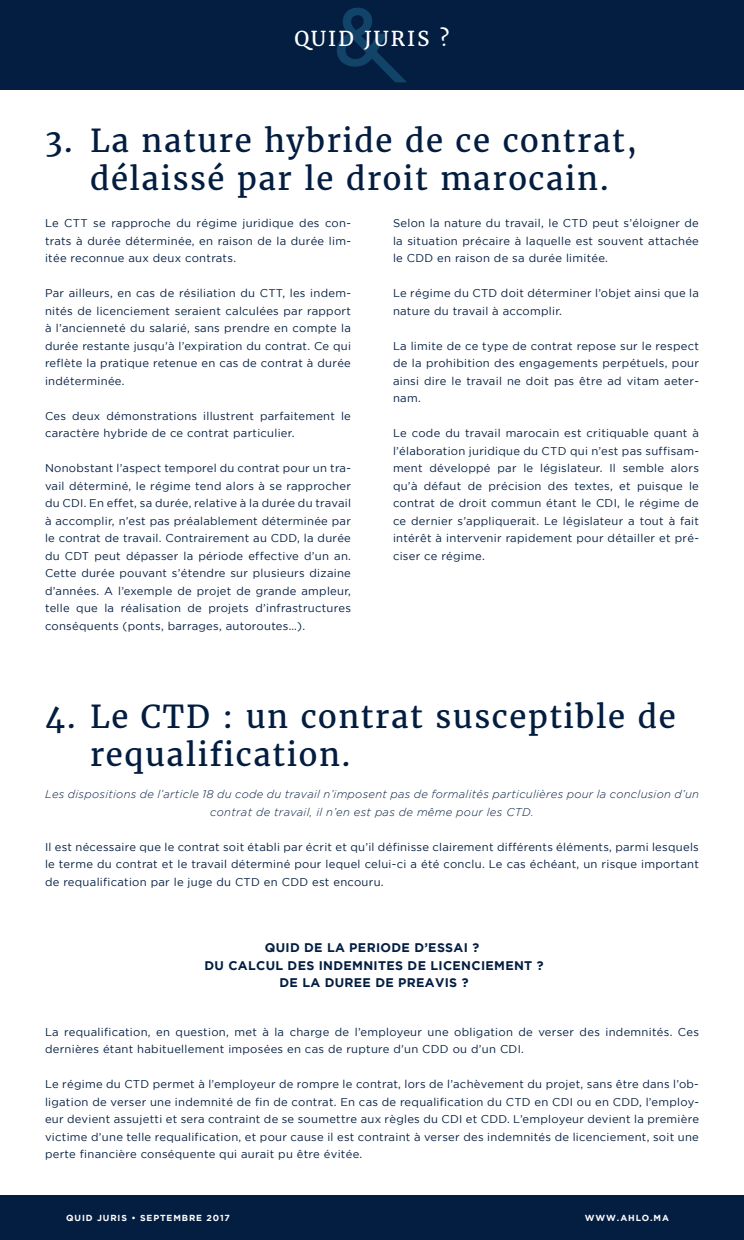
<style>
.page{position:relative;width:744px;height:1240px;background:#fff}
.page>*{position:absolute;margin:0;border:0;box-sizing:border-box;transform-origin:0 0}
.t1{font:31.25px/37.5px "Merriweather";letter-spacing:.05em;color:#031d40;text-align:center}
.t2{font:20.25px "Merriweather";letter-spacing:.1em;color:#fff}
.t3{font:700 12.5px/17.5px "Gotham";letter-spacing:.025em;color:#041e41;text-align:center}
.t4{font:11.25px/17.5px "Gotham";letter-spacing:.025em;color:#041e41;text-align:justify}
.t5{font:italic 300 11.25px/17.5px "Gotham";letter-spacing:.025em;color:#041e41;text-align:center}
.t6{font:700 8.75px "Gotham";letter-spacing:.1em;color:#fff}
</style>
<div class="page">
<div style="left:0;top:1195px;width:744px;height:45px;background:#041e41"></div>
<div style="left:0;top:0;width:744px;height:90px;background:#041e41"></div>
<svg style="left:337px;top:8px;width:70px;height:74px"></svg>
<h2 class="t2" style="left:294px;top:26px;width:156px">QUID JURIS ?</h2>
<h1 class="t1" style="left:45px;top:122px;width:593px">3. La nature hybride de ce contrat, délaissé par le droit marocain.</h1>
<p class="t4" style="left:45px;top:214px;width:307px">Le CTT se rapproche du régime juridique des con&shy;trats à durée déterminée, en raison de la durée lim&shy;itée reconnue aux deux contrats.</p>
<p class="t4" style="left:45px;top:284px;width:307px">Par ailleurs, en cas de résiliation du CTT, les indem&shy;nités de licenciement seraient calculées par rapport à l’ancienneté du salarié, sans prendre en compte la durée restante jusqu’à l’expiration du contrat. Ce qui reflète la pratique retenue en cas de contrat à durée indéterminée.</p>
<p class="t4" style="left:45px;top:407px;width:307px">Ces deux démonstrations illustrent parfaitement le caractère hybride de ce contrat particulier.</p>
<p class="t4" style="left:45px;top:459px;width:307px">Nonobstant l’aspect temporel du contrat pour un tra&shy;vail déterminé, le régime tend alors à se rapprocher du CDI. En effet, sa durée, relative à la durée du travail à accomplir, n’est pas préalablement déterminée par le contrat de travail. Contrairement au CDD, la durée du CDT peut dépasser la période effective d’un an.<br>Cette durée pouvant s’étendre sur plusieurs dizaine d’années. A l’exemple de projet de grande ampleur, telle que la réalisation de projets d’infrastructures conséquents (ponts, barrages, autoroutes…).</p>
<p class="t4" style="left:393px;top:214px;width:307px">Selon la nature du travail, le CTD peut s’éloigner de la situation précaire à laquelle est souvent attachée le CDD en raison de sa durée limitée.</p>
<p class="t4" style="left:393px;top:284px;width:307px">Le régime du CTD doit déterminer l’objet ainsi que la nature du travail à accomplir.</p>
<p class="t4" style="left:393px;top:337px;width:307px">La limite de ce type de contrat repose sur le respect de la prohibition des engagements perpétuels, pour ainsi dire le travail ne doit pas être ad vitam aeter&shy;nam.</p>
<p class="t4" style="left:393px;top:424px;width:307px">Le code du travail marocain est critiquable quant à l’élaboration juridique du CTD qui n’est pas suffisam&shy;ment développé par le législateur. Il semble alors qu’à défaut de précision des textes, et puisque le contrat de droit commun étant le CDI, le régime de ce dernier s’appliquerait. Le législateur a tout à fait intérêt à intervenir rapidement pour détailler et pré&shy;ciser ce régime.</p>
<h1 class="t1" style="left:90px;top:698px;width:587px;text-align:left;text-indent:-45px">4. Le CTD : un contrat susceptible de requalification.</h1>
<p class="t5" style="left:45px;top:785px;width:655px">Les dispositions de l’article 18 du code du travail n’imposent pas de formalités particulières pour la conclusion d’un contrat de travail, il n’en est pas de même pour les CTD.</p>
<p class="t4" style="left:45px;top:838px;width:655px">Il est nécessaire que le contrat soit établi par écrit et qu’il définisse clairement différents éléments, parmi lesquels le terme du contrat et le travail déterminé pour lequel celui-ci a été conclu. Le cas échéant, un risque important de requalification par le juge du CTD en CDD est encouru.</p>
<p class="t3" style="left:204px;top:939px;width:340px">QUID DE LA PERIODE D’ESSAI ?<br>DU CALCUL DES INDEMNITES DE LICENCIEMENT ?<br>DE LA DUREE DE PREAVIS ?</p>
<p class="t4" style="left:45px;top:1023px;width:655px">La requalification, en question, met à la charge de l’employeur une obligation de verser des indemnités. Ces dernières étant habituellement imposées en cas de rupture d’un CDD ou d’un CDI.</p>
<p class="t4" style="left:45px;top:1075px;width:655px">Le régime du CTD permet à l’employeur de rompre le contrat, lors de l’achèvement du projet, sans être dans l’ob&shy;ligation de verser une indemnité de fin de contrat. En cas de requalification du CTD en CDI ou en CDD, l’employ&shy;eur devient assujetti et sera contraint de se soumettre aux règles du CDI et CDD. L’employeur devient la première victime d’une telle requalification, et pour cause il est contraint à verser des indemnités de licenciement, soit une perte financière conséquente qui aurait pu être évitée.</p>
<p class="t6" style="left:66px;top:1213px;width:165px">QUID JURIS • SEPTEMBRE 2017</p>
<p class="t6" style="left:585px;top:1213px;width:86px">WWW.AHLO.MA</p>
</div>
